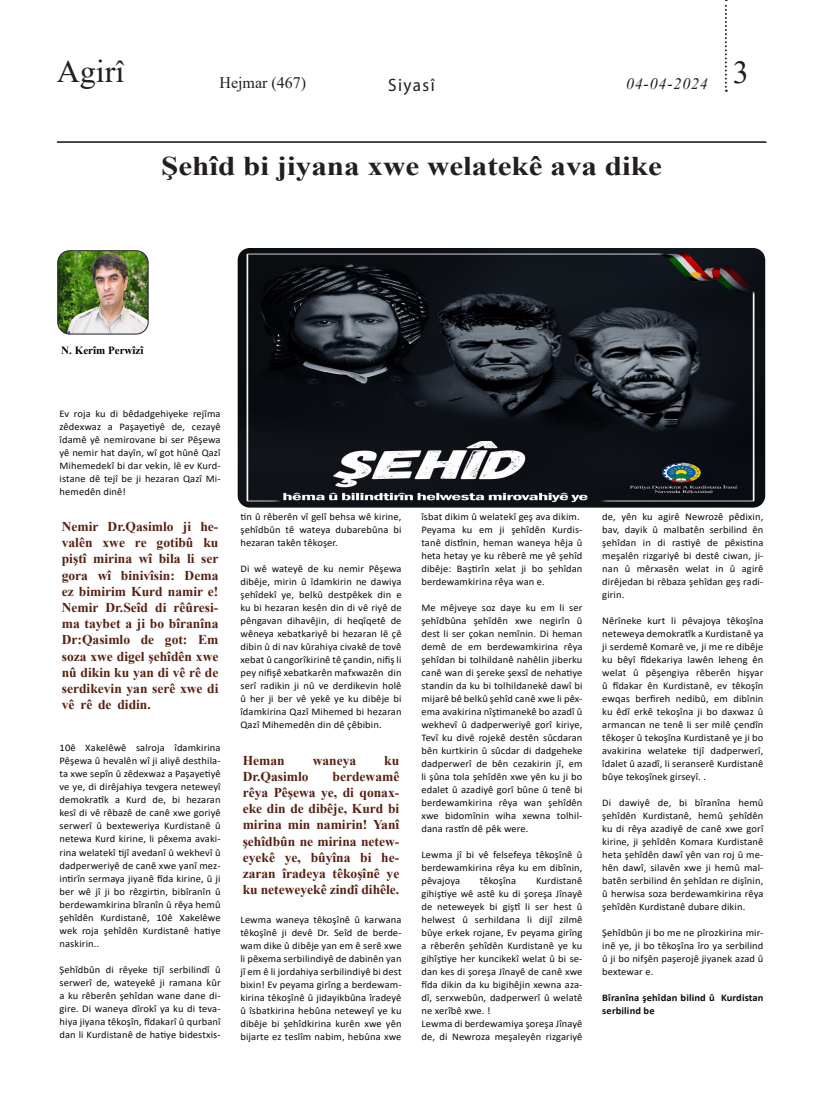
<style>
.page{position:relative;width:823px;height:1106px;background:#fff}
.page>*{position:absolute;margin:0;border:0;box-sizing:border-box;transform-origin:0 0}
.t1{font:32px "Times New Roman";color:#231f20}
.t2{font:700 27px "Times New Roman";color:#231f20;scale:1.15 1}
.t3{font:18px "Myriad Pro";letter-spacing:.08em;color:#231f20;scale:.95 1}
.t4{font:16px "Times New Roman";color:#231f20}
.t5{font:italic 16px "Times New Roman";letter-spacing:.05em;color:#231f20}
.Heading_3{font:700 13.5px/16.2px "Times New Roman";color:#572111;text-align:justify}
.t6{font:700 11px "Times New Roman";color:#000}
.t7{font:10.1px/13px "Calibri";letter-spacing:.01em;color:#0b0b0e;text-align:justify;scale:1.04 1}
.t8{font:700 10.1px/13px "Calibri";letter-spacing:.01em;color:#0b0b0e;scale:1.04 1}
</style>
<div class="page">
<svg style="left:724px;top:0;width:2px;height:92px"></svg>
<hr style="left:57px;top:141px;width:708px;height:1px;background:#231f20">
<hr style="left:57px;top:142px;width:709px;height:1px;background:#231f20">
<img style="left:58px;top:251px;width:90px;height:83px">
<div style="left:57px;top:250px;width:91px;height:84px;border:1px solid #231f20;border-radius:12px"></div>
<img style="left:237px;top:248px;width:527px;height:259px">
<h1 class="t1" style="left:57px;top:49px;width:69px">Agirî</h1>
<h3 class="t4" style="left:219px;top:71px;width:88px">Hejmar (467)</h3>
<p class="t3" style="left:388px;top:74px;width:50px">Siyasî</p>
<h3 class="t5" style="left:625px;top:72px;width:124px">04-04-2024 <sup>3</sup></h3>
<p class="t2" style="left:161px;top:146px;width:437px">Şehîd bi jiyana xwe welatekê ava dike</p>
<p class="t6" style="left:61px;top:342px;width:84px">N. Kerîm Perwîzî</p>
<p class="t7" style="left:59px;top:406px;width:156px">Ev roja ku di bêdadgehiyeke rejîma zêdexwaz a Paşayetiyê de, cezayê îdamê yê nemirovane bi ser Pêşewa yê nemir hat dayîn, wî got hûnê Qazî Mihemedekî bi dar vekin, lê ev Kurd&shy;istane dê tejî be ji hezaran Qazî Mi&shy;hemedên dinê!</p>
<p class="Heading_3" style="left:62px;top:518px;width:158px">Nemir Dr.Qasimlo ji he&shy;valên xwe re gotibû ku piştî mirina wî bila li ser gora wî binivîsin: Dema ez bimirim Kurd namir e!<br>Nemir Dr.Seîd di rêûresi&shy;ma taybet a ji bo bîranîna Dr:Qasimlo de got: Em soza xwe digel şehîdên xwe nû dikin ku yan di vê rê de serdikevin yan serê xwe di vê rê de didin.</p>
<p class="t7" style="left:59px;top:741px;width:156px">10ê Xakelêwê salroja îdamkirina Pêşewa û hevalên wî ji aliyê desthila&shy;ta xwe sepîn û zêdexwaz a Paşayetiyê ve ye, di dirêjahiya tevgera neteweyî demokratîk a Kurd de, bi hezaran kesî di vê rêbazê de canê xwe goriyê serwerî û bexteweriya Kurdistanê û netewa Kurd kirine, li pêxema avaki&shy;rina welatekî tijî avedanî û wekhevî û dadperweriyê de canê xwe yanî mez&shy;intirîn sermaya jiyanê fîda kirine, û ji ber wê jî ji bo rêzgirtin, bibîranîn û berdewamkirina bîranîn û rêya hemû şehîdên Kurdistanê, 10ê Xakelêwe wek roja şehîdên Kurdistanê hatiye naskirin..</p>
<p class="t7" style="left:59px;top:962px;width:156px">Şehîdbûn di rêyeke tijî serbilindî û serwerî de, wateyekê ji ramana kûr a ku rêberên şehîdan wane dane di&shy;gire. Di waneya dîrokî ya ku di teva&shy;hiya jiyana têkoşîn, fîdakarî û qurbanî dan li Kurdistanê de hatiye bidestxis-</p>
<p class="t7" style="left:240px;top:510px;width:156px">tin û rêberên vî gelî behsa wê kirine, şehîdbûn tê wateya dubarebûna bi hezaran takên têkoşer.</p>
<p class="t7" style="left:240px;top:562px;width:156px">Di wê wateyê de ku nemir Pêşewa dibêje, mirin û îdamkirin ne dawiya şehîdekî ye, belkû destpêkek din e ku bi hezaran kesên din di vê riyê de pêngavan dihavêjin, di heqîqetê de wêneya xebatkariyê bi hezaran lê çê dibin û di nav kûrahiya civakê de tovê xebat û cangorîkirinê tê çandin, nifiş li pey nifişê xebatkarên mafxwazên din serî radikin ji nû ve derdikevin holê û her ji ber vê yekê ye ku dibêje bi îdamkirina Qazî Mihemed bi hezaran Qazî Mihemedên din dê çêbibin.</p>
<p class="Heading_3" style="left:242px;top:751px;width:43px">Heman</p>
<p class="Heading_3" style="left:312px;top:751px;width:45px">waneya</p>
<p class="Heading_3" style="left:384px;top:751px;width:17px">ku</p>
<p class="Heading_3" style="left:242px;top:767px;width:67px">Dr.Qasimlo</p>
<p class="Heading_3" style="left:242px;top:767px;width:158px;text-indent:90px">berdewamê rêya Pêşewa ye, di qonax&shy;eke din de dibêje, Kurd bi mirina min namirin! Yanî şehîdbûn ne mirina netew&shy;eyekê ye, bûyîna bi he&shy;zaran îradeya têkoşînê ye ku neteweyekê zindî dihêle.</p>
<p class="t7" style="left:240px;top:913px;width:156px">Lewma waneya têkoşînê û karwana têkoşînê ji devê Dr. Seîd de berde&shy;wam dike û dibêje yan em ê serê xwe li pêxema serbilindiyê de dabinên yan jî em ê li jordahiya serbilindiyê bi dest bixin! Ev peyama girîng a berdewam&shy;kirina têkoşînê û jidayikbûna îradeyê û îsbatkirina hebûna neteweyî ye ku dibêje bi şehîdkirina kurên xwe yên bijarte ez teslîm nabim, hebûna xwe</p>
<p class="t7" style="left:421px;top:510px;width:154px">îsbat dikim û welatekî geş ava dikim.</p>
<p class="t7" style="left:421px;top:523px;width:156px">Peyama ku em ji şehîdên Kurdis&shy;tanê distînin, heman waneya hêja û heta hetay ye ku rêberê me yê şehîd dibêje: Baştirîn xelat ji bo şehîdan berdewamkirina rêya wan e.</p>
<p class="t7" style="left:421px;top:601px;width:156px">Me mêjveye soz daye ku em li ser şehîdbûna şehîdên xwe negirîn û dest li ser çokan nemînin. Di heman demê de em berdewamkirina rêya şehîdan bi tolhildanê nahêlin jiberku canê wan di şereke şexsî de nehatiye standin da ku bi tolhildanekê dawî bi mijarê bê belkû şehîd canê xwe li pêx&shy;ema avakirina nîştimanekê bo azadî û wekhevî û dadperweriyê gorî kiriye, Tevî ku divê rojekê destên sûcdaran bên kurtkirin û sûcdar di dadgeheke dadperwerî de bên cezakirin jî, em li şûna tola şehîdên xwe yên ku ji bo edalet û azadiyê gorî bûne û tenê bi berdewamkirina rêya wan şehîdên xwe bidomînin wiha xewna tolhil&shy;dana rastîn dê pêk were.</p>
<p class="t7" style="left:421px;top:848px;width:156px">Lewma jî bi vê felsefeya têkoşînê û berdewamkirina rêya ku em dibînin, pêvajoya</p>
<p class="t7" style="left:421px;top:874px;width:156px;text-indent:115px">Kurdistanê gihiştiye wê astê ku di şoreşa Jînayê de neteweyek bi giştî li ser hest û helwest û serhildana li dijî zilmê bûye erkek rojane, Ev peyama girîng a rêberên şehîdên Kurdistanê ye ku gihîştiye her kuncikekî welat û bi se&shy;dan kes di şoreşa Jînayê de canê xwe fîda dikin da ku bigihêjin xewna aza&shy;dî, serxwebûn, dadperwerî û welatê ne xerîbê xwe. !</p>
<p class="t7" style="left:421px;top:1017px;width:156px">Lewma di berdewamiya şoreşa Jînayê de, di Newroza meşaleyên rizgariyê</p>
<p class="t7" style="left:479px;top:874px;width:36px">têkoşîna</p>
<p class="t7" style="left:602px;top:510px;width:156px">de, yên ku agirê Newrozê pêdixin, bav, dayik û malbatên serbilind ên şehîdan in di rastiyê de pêxistina meşalên rizgariyê bi destê ciwan, ji&shy;nan û mêrxasên welat in û agirê dirêjedan bi rêbaza şehîdan geş radi&shy;girin.</p>
<p class="t7" style="left:602px;top:614px;width:156px">Nêrîneke kurt li pêvajoya têkoşîna neteweya demokratîk a Kurdistanê ya ji serdemê Komarê ve, ji me re dibêje ku bêyî fîdekariya lawên leheng ên welat û pêşengiya rêberên hişyar û fîdakar ên Kurdistanê, ev têkoşîn ewqas berfireh nedibû, em dibînin ku êdî erkê tekoşîna ji bo daxwaz û armancan ne tenê li ser milê çendîn têkoşer û tekoşîna Kurdistanê ye ji bo avakirina welateke tijî dadperwerî, îdalet û azadî, li seranserê Kurdistanê bûye tekoşînek girseyî. .</p>
<p class="t7" style="left:602px;top:796px;width:156px">Di dawiyê de, bi bîranîna hemû şehîdên Kurdistanê, hemû şehîdên ku di rêya azadiyê de canê xwe gorî kirine, ji şehîdên Komara Kurdistanê heta şehîdên dawî yên van roj û me&shy;hên dawî, silavên xwe ji hemû mal&shy;batên serbilind ên şehîdan re dişînin, û herwisa soza berdewamkirina rêya şehîdên Kurdistanê dubare dikin.</p>
<p class="t7" style="left:602px;top:926px;width:156px">Şehîdbûn ji bo me ne pîrozkirina mir&shy;inê ye, ji bo têkoşîna îro ya serbilind û ji bo nifşên paşerojê jiyanek azad û bextewar e.</p>
<p class="t8" style="left:602px;top:991px;width:156px">Bîranîna şehîdan bilind û Kurdistan serbilind be</p>
</div>
